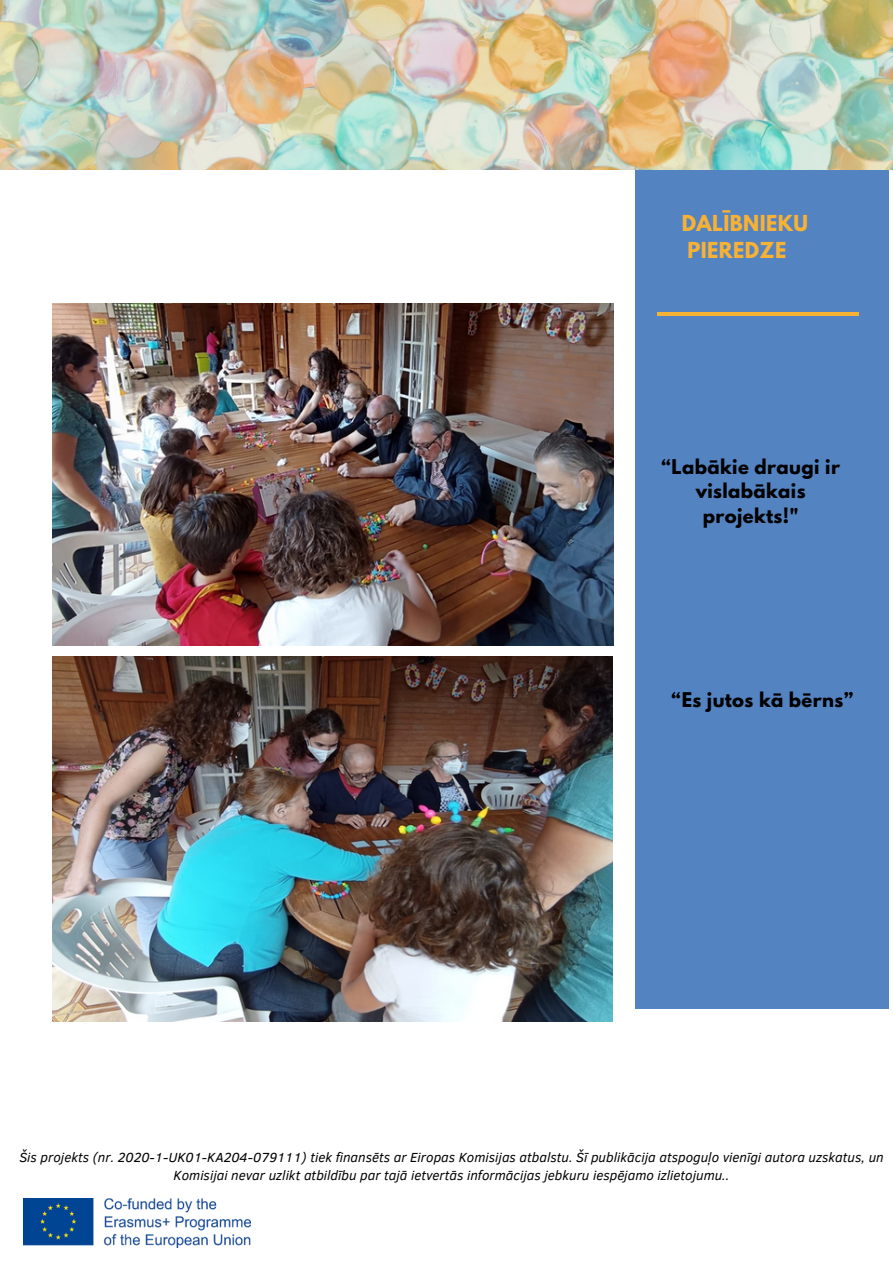
<style>
.page{position:relative;width:893px;height:1264px;background:#fff}
.page>*{position:absolute;margin:0;border:0;box-sizing:border-box;transform-origin:0 0}
.t1{font:700 19.5px/27px "League Spartan";letter-spacing:.02em;color:#f7b134}
.t2{font:700 18px/24.8px "League Spartan";letter-spacing:.02em;color:#000;text-align:center}
.t3{font:italic 13.5px/18px "Clear Sans";color:#000;text-align:center}
</style>
<div class="page">
<div style="left:635px;top:56px;width:254px;height:952px;background:#5483c2"></div>
<hr style="left:657px;top:312px;width:201px;height:4px;background:#f7b134">
<img style="left:0;top:0;width:892px;height:170px">
<img style="left:23px;top:1198px;width:227px;height:49px">
<img style="left:53px;top:303px;width:561px;height:342px">
<img style="left:53px;top:656px;width:559px;height:365px">
<h1 class="t1" style="left:681px;top:212px;width:128px">DALĪBNIEKU<br>PIEREDZE</h1>
<h2 class="t2" style="left:661px;top:456px;width:180px">“Labākie draugi ir vislabākais projekts!"</h2>
<h2 class="t2" style="left:671px;top:690px;width:183px">“Es jutos kā bērns”</h2>
<p class="t3" style="left:19px;top:1147px;width:865px">Šis projekts (nr. 2020-1-UK01-KA204-079111) tiek finansēts ar Eiropas Komisijas atbalstu. Šī publikācija atspoguļo vienīgi autora uzskatus, un<br>Komisijai nevar uzlikt atbildību par tajā ietvertās informācijas jebkuru iespējamo izlietojumu..</p>
</div>
